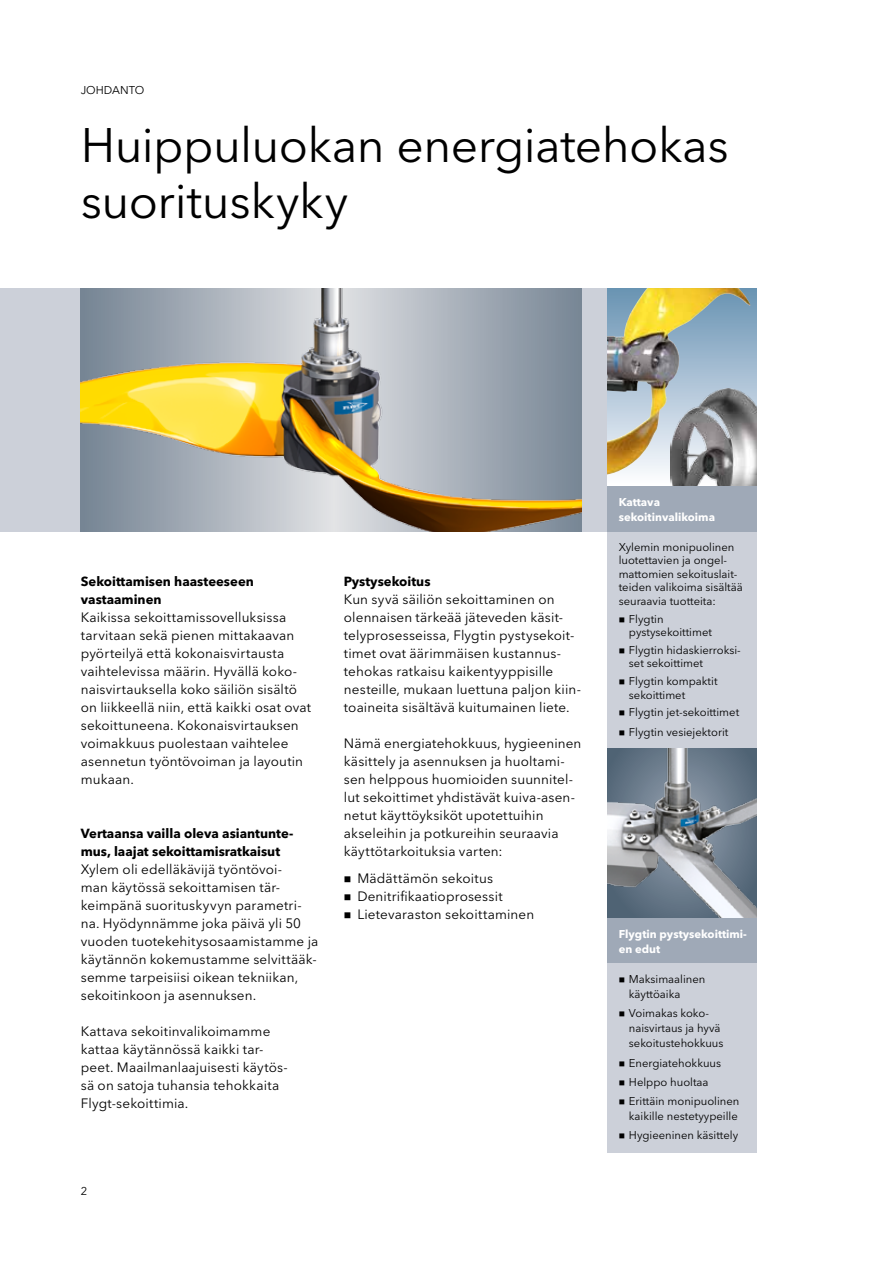
<style>
.page{position:relative;width:893px;height:1263px;background:#fff}
.page>*{position:absolute;margin:0;border:0;box-sizing:border-box;transform-origin:0 0}
.t1{font:48px/55.9px "Avenir Next LT Pro";letter-spacing:-.01em;color:#000}
.t2{font:13.5px/18px "Avenir Next LT Pro";letter-spacing:.01em;color:#000}
.t3{font:700 13.2px/18px "Avenir Next LT Pro";color:#000}
.t4{font:11.25px/13.5px "Avenir Next LT Pro";color:#000}
.t5{font:700 11.25px/15px "Avenir Next LT Pro";color:#fff}
</style>
<div class="page">
<div style="left:0;top:288px;width:607px;height:243px;background:#ccd0d9"></div>
<img style="left:81px;top:288px;width:500px;height:243px">
<svg style="left:607px;top:288px;width:150px;height:196px"></svg>
<img style="left:607px;top:288px;width:144px;height:186px">
<img style="left:671px;top:389px;width:86px;height:97px">
<img style="left:607px;top:747px;width:150px;height:171px">
<div style="left:607px;top:531px;width:150px;height:216px;background:#ccd0d9"></div>
<div style="left:607px;top:918px;width:150px;height:45px;background:#9fa9b7"></div>
<div style="left:607px;top:963px;width:150px;height:189px;background:#ccd0d9"></div>
<div style="left:607px;top:486px;width:150px;height:45px;background:#9fa9b7"></div>
<p class="t4" style="left:81px;top:83px;width:65px">Johdanto</p>
<h1 class="t1" style="left:81px;top:117px;width:649px">Huippuluokan energiatehokas suorituskyky</h1>
<p class="t3" style="left:81px;top:572px;width:175px">Sekoittamisen haasteeseen vastaaminen</p>
<p class="t2" style="left:81px;top:608px;width:232px">Kaikissa sekoittamissovelluksissa tarvitaan sekä pienen mittakaavan pyörteilyä että kokonaisvirtausta vaihtelevissa määrin. Hyvällä koko&shy;naisvirtauksella koko säiliön sisältö on liikkeellä niin, että kaikki osat ovat sekoittuneena. Kokonaisvirtauksen voimakkuus puolestaan vaihtelee asennetun työntövoiman ja layoutin mukaan.</p>
<p class="t3" style="left:81px;top:824px;width:214px">Vertaansa vailla oleva asiantunte&shy;mus, laajat sekoittamisratkaisut</p>
<p class="t2" style="left:81px;top:860px;width:239px">Xylem oli edelläkävijä työntövoi-<br>man käytössä sekoittamisen tär&shy;keimpänä suorituskyvyn parametri&shy;na. Hyödynnämme joka päivä yli 50 vuoden tuotekehitysosaamistamme ja käytännön kokemustamme selvittääk&shy;semme tarpeisiisi oikean tekniikan, sekoitinkoon ja asennuksen.</p>
<p class="t2" style="left:81px;top:1022px;width:208px">Kattava sekoitinvalikoimamme kattaa käytännössä kaikki tar&shy;peet. Maailmanlaajuisesti käytös&shy;sä on satoja tuhansia tehokkaita<br>Flygt-sekoittimia.</p>
<p class="t3" style="left:344px;top:572px;width:88px">Pystysekoitus</p>
<p class="t2" style="left:344px;top:590px;width:239px">Kun syvä säiliön sekoittaminen on olennaisen tärkeää jäteveden käsit&shy;telyprosesseissa, Flygtin pystysekoit&shy;timet ovat äärimmäisen kustannus&shy;tehokas ratkaisu kaikentyyppisille nesteille, mukaan luettuna paljon kiin&shy;toaineita sisältävä kuitumainen liete.</p>
<p class="t2" style="left:344px;top:734px;width:239px">Nämä energiatehokkuus, hygieeninen käsittely ja asennuksen ja huoltami&shy;sen helppous huomioiden suunnitel&shy;lut sekoittimet yhdistävät kuiva-asen&shy;netut käyttöyksiköt upotettuihin akseleihin ja potkureihin seuraavia käyttötarkoituksia varten:</p>
<p class="t2" style="left:344px;top:869px;width:151px">■ Mädättämön sekoitus</p>
<p class="t2" style="left:344px;top:887px;width:160px">■ Denitrifikaatioprosessit</p>
<p class="t2" style="left:344px;top:905px;width:192px">■ Lietevaraston sekoittaminen</p>
<p class="t4" style="left:81px;top:1184px;width:8px">2</p>
<p class="t5" style="left:619px;top:494px;width:98px">Kattava sekoitinvalikoima</p>
<p class="t4" style="left:619px;top:540px;width:126px">Xylemin monipuolinen luotettavien ja ongel&shy;mattomien sekoituslait&shy;teiden valikoima sisältää seuraavia tuotteita:</p>
<p class="t4" style="left:629px;top:612px;width:85px;text-indent:-10px">■ Flygtin pystysekoittimet</p>
<p class="t4" style="left:629px;top:643px;width:113px;text-indent:-10px">■ Flygtin hidaskierroksi&shy;set sekoittimet</p>
<p class="t4" style="left:629px;top:674px;width:90px;text-indent:-10px">■ Flygtin kompaktit sekoittimet</p>
<p class="t4" style="left:619px;top:706px;width:122px">■ Flygtin jet-sekoittimet</p>
<p class="t4" style="left:619px;top:725px;width:111px">■ Flygtin vesiejektorit</p>
<p class="t5" style="left:619px;top:926px;width:130px">Flygtin pystysekoittimi&shy;en edut</p>
<p class="t4" style="left:629px;top:972px;width:78px;line-height:15px;text-indent:-10px">■ Maksimaalinen käyttöaika</p>
<p class="t4" style="left:629px;top:1006px;width:96px;line-height:15px;text-indent:-10px">■ Voimakas koko&shy;naisvirtaus ja hyvä sekoitustehokkuus</p>
<p class="t4" style="left:619px;top:1056px;width:104px">■ Energiatehokkuus</p>
<p class="t4" style="left:619px;top:1075px;width:91px">■ Helppo huoltaa</p>
<p class="t4" style="left:619px;top:1094px;width:122px;line-height:15px;text-align:right">■ Erittäin monipuolinen kaikille nestetyypeille</p>
<p class="t4" style="left:619px;top:1129px;width:121px">■ Hygieeninen käsittely</p>
</div>
